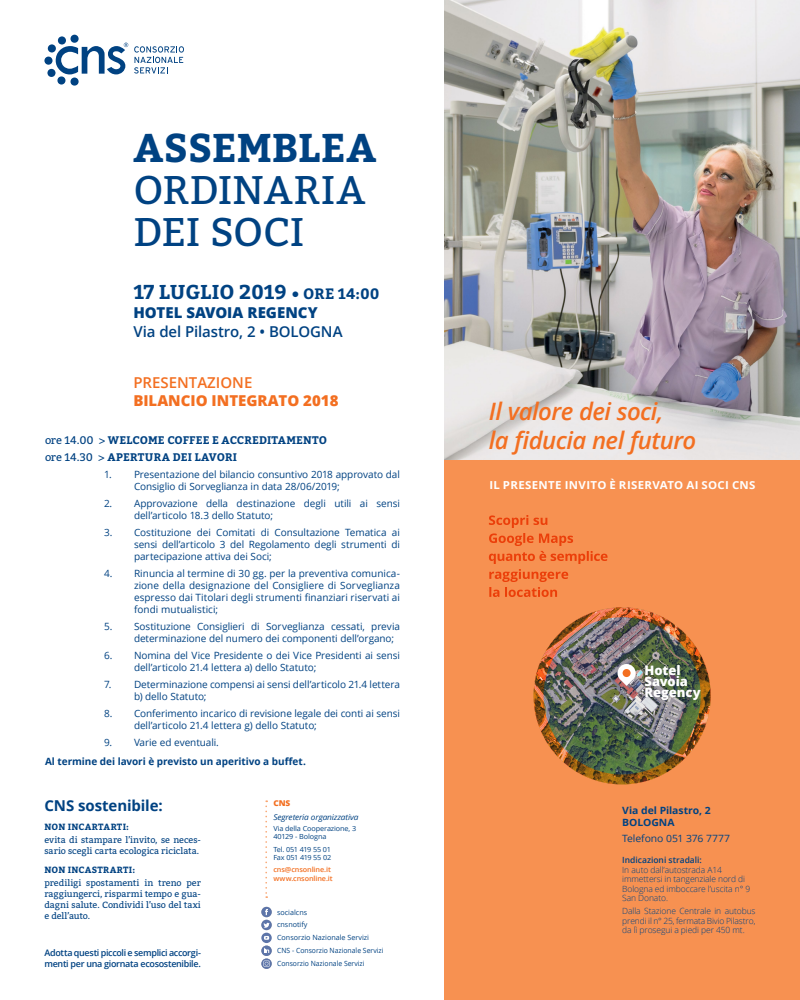
<style>
.page{position:relative;width:800px;height:1000px;background:#fff}
.page>*{position:absolute;margin:0;border:0;box-sizing:border-box;transform-origin:0 0}
.t1{font:40px/42px "Bitter";letter-spacing:-.005em;color:#004282}
.t2{font:700 40px "Bitter";letter-spacing:.005em;color:#004282}
.t3{font:italic 600 24px/28.8px "Open Sans";letter-spacing:-.025em;color:#f36f21}
.t4{font:700 20px "Bitter";letter-spacing:-.01em;color:#004282}
.t5{font:600 15px "Open Sans";letter-spacing:-.01em;color:#004282}
.t6{font:800 15px "Open Sans";color:#f36f21}
.t7{font:800 15px "Open Sans";letter-spacing:-.005em;color:#004282}
.t8{font:700 15px "Open Sans";letter-spacing:-.01em;color:#004282}
.t9{font:600 15px "Open Sans";color:#f36f21}
.t10{font:800 13px/11px "Open Sans";letter-spacing:-.005em;color:#fff}
.t11{font:700 11px/17px "Bitter";letter-spacing:.015em;color:#004282}
.t12{font:700 11px "Open Sans";letter-spacing:.03em;color:#fff;scale:1.04 1}
.t13{font:10px/12px "Open Sans";letter-spacing:-.005em;color:#004282}
.t14{font:700 10px "Open Sans";letter-spacing:-.005em;color:#004282}
.t15{font:700 10px/12px "Open Sans";letter-spacing:-.005em;color:#004282;scale:1.04 1}
.t16{font:10px "Open Sans";letter-spacing:-.005em;color:#004282;scale:1.04 1}
.t17{font:9px/11px "Bitter";letter-spacing:-.005em;color:#004282}
.t18{font:600 9px/11px "Open Sans";letter-spacing:-.035em;color:#004282}
.t19{font:700 9px "Bitter";letter-spacing:.025em;color:#004282}
.t20{font:300 8.5px/9.5px "Open Sans";letter-spacing:-.01em;color:#004282}
.t21{font:600 8.5px "Open Sans";color:#004282}
.t22{font:italic 8px "Open Sans";letter-spacing:-.015em;color:#004282;scale:1.04 1}
.t23{font:800 8px "Open Sans";color:#f36f21;scale:1.04 1}
.t24{font:7.2px "Open Sans";color:#004282;scale:.95 1}
.t25{font:7.2px/12.7px "Open Sans";color:#004282}
.t26{font:7px/8.3px "Open Sans";letter-spacing:-.015em;color:#004282;scale:1.04 1}
.t27{font:600 7px/8.3px "Open Sans";letter-spacing:-.015em;color:#f36f21;scale:1.04 1}
.s1{font-size:15px}
.s2{font-weight:400}
</style>
<div class="page">
<svg style="left:134px;top:46px;width:50px;height:28px"></svg>
<svg style="left:44px;top:35px;width:84px;height:51px"></svg>
<img style="left:444px;top:0;width:356px;height:460px">
<div style="left:444px;top:460px;width:356px;height:540px;background:#f79151"></div>
<svg style="left:489px;top:515px;width:119px;height:82px"></svg>
<img style="left:534px;top:607px;width:177px;height:177px;border-radius:89px">
<div style="left:534px;top:607px;width:177px;height:177px;border:10px solid #f36f21;border-radius:50%"></div>
<svg style="left:618px;top:664px;width:18px;height:22px"></svg>
<svg style="left:265px;top:800px;width:2px;height:98px"></svg>
<div style="left:261px;top:907px;width:11px;height:10px;background:#5d75a9;border-radius:50%"></div>
<svg style="left:265px;top:909px;width:3px;height:6px"></svg>
<div style="left:261px;top:920px;width:11px;height:10px;background:#5d75a9;border-radius:50%"></div>
<svg style="left:263px;top:923px;width:7px;height:5px"></svg>
<svg style="left:261px;top:958px;width:11px;height:11px"></svg>
<svg style="left:263px;top:961px;width:7px;height:6px"></svg>
<div style="left:261px;top:946px;width:11px;height:10px;background:#5d75a9;border-radius:50%"></div>
<svg style="left:264px;top:948px;width:5px;height:5px"></svg>
<div style="left:261px;top:933px;width:11px;height:10px;background:#5d75a9;border-radius:50%"></div>
<svg style="left:264px;top:936px;width:5px;height:4px"></svg>
<h1 class="t2" style="left:134px;top:117px;width:244px">ASSEMBLEA</h1>
<h1 class="t1" style="left:134px;top:168px;width:234px">ORDINARIA<br>DEI SOCI</h1>
<h3 class="t4" style="left:133px;top:277px;width:248px">17 LUGLIO 2019 <span class="s1">• ORE 14:00</span></h3>
<h3 class="t7" style="left:133px;top:301px;width:186px">HOTEL SAVOIA REGENCY</h3>
<h3 class="t5" style="left:133px;top:322px;width:211px">Via del Pilastro, 2 • BOLOGNA</h3>
<h3 class="t9" style="left:133px;top:372px;width:121px">PRESENTAZIONE</h3>
<h3 class="t6" style="left:133px;top:389px;width:207px">BILANCIO INTEGRATO 2018</h3>
<p class="t11" style="left:45px;top:431px;width:284px"><span class="s2">ore 14.00 &gt;</span> WELCOME COFFEE E ACCREDITAMENTO <span class="s2">ore 14.30 &gt;</span> APERTURA DEI LAVORI</p>
<p class="t13" style="left:134px;top:468px;width:267px;text-indent:-30px">1. Presentazione del bilancio consuntivo 2018 approvato dal<br>Consiglio di Sorveglianza in data 28/06/2019;</p>
<p class="t13" style="left:134px;top:497px;width:268px;text-indent:-30px">2. Approvazione della destinazione degli utili ai sensi dell’articolo 18.3 dello Statuto;</p>
<p class="t13" style="left:134px;top:526px;width:268px;text-align:justify;text-indent:-30px">3. Costituzione dei Comitati di Consultazione Tematica ai sensi dell’articolo 3 del Regolamento degli strumenti di partecipazione attiva dei Soci;</p>
<p class="t13" style="left:134px;top:567px;width:268px;text-align:justify;text-indent:-30px">4. Rinuncia al termine di 30 gg. per la preventiva comunica&shy;zione della designazione del Consigliere di Sorveglianza espresso dai Titolari degli strumenti finanziari riservati ai fondi mutualistici;</p>
<p class="t13" style="left:134px;top:620px;width:268px;text-indent:-30px">5. Sostituzione Consiglieri di Sorveglianza cessati, previa determinazione del numero dei componenti dell’organo;</p>
<p class="t13" style="left:134px;top:649px;width:267px;text-indent:-30px">6. Nomina del Vice Presidente o dei Vice Presidenti ai sensi dell’articolo 21.4 lettera a) dello Statuto;</p>
<p class="t13" style="left:134px;top:678px;width:268px;text-indent:-30px">7. Determinazione compensi ai sensi dell’articolo 21.4 lettera b) dello Statuto;</p>
<p class="t13" style="left:134px;top:707px;width:268px;text-indent:-30px">8. Conferimento incarico di revisione legale dei conti ai sensi dell’articolo 21.4 lettera g) dello Statuto;</p>
<p class="t13" style="left:104px;top:736px;width:116px">9. Varie ed eventuali.</p>
<p class="t14" style="left:45px;top:754px;width:262px">Al termine dei lavori è previsto un aperitivo a buffet.</p>
<p class="t23" style="left:273px;top:797px;width:18px">CNS</p>
<p class="t22" style="left:273px;top:811px;width:83px">Segreteria organizzativa</p>
<p class="t26" style="left:273px;top:824px;width:81px">Via della Cooperazione, 3<br>40129 - Bologna</p>
<p class="t26" style="left:273px;top:845px;width:57px">Tel. 051 419 55 01<br>Fax 051 419 55 02</p>
<p class="t27" style="left:273px;top:865px;width:59px">cns@cnsonline.it www.cnsonline.it</p>
<p class="t25" style="left:277px;top:906px;width:32px">socialcns cnsnotify</p>
<p class="t24" style="left:277px;top:959px;width:93px">Consorzio Nazionale Servizi</p>
<h3 class="t8" style="left:44px;top:795px;width:120px">CNS sostenibile:</h3>
<p class="t19" style="left:44px;top:820px;width:86px">NON INCARTARTI:</p>
<p class="t17" style="left:44px;top:834px;width:158px">evita di stampare l’invito, se neces&shy;sario scegli carta ecologica riciclata.</p>
<p class="t19" style="left:44px;top:863px;width:92px">NON INCASTRARTI:</p>
<p class="t17" style="left:44px;top:877px;width:158px;text-align:justify">prediligi spostamenti in treno per raggiungerci, risparmi tempo e gua&shy;dagni salute. Condividi l’uso del taxi e dell’auto.</p>
<p class="t18" style="left:44px;top:947px;width:158px">Adotta questi piccoli e semplici accorgi&shy;menti per una giornata ecosostenibile.</p>
<p class="t25" style="left:277px;top:931px;width:93px">Consorzio Nazionale Servizi</p>
<p class="t24" style="left:277px;top:946px;width:113px">CNS - Consorzio Nazionale Servizi</p>
<h2 class="t3" style="left:489px;top:397px;width:209px">Il valore dei soci,<br>la fiducia nel futuro</h2>
<p class="t12" style="left:489px;top:478px;width:257px">IL PRESENTE INVITO È RISERVATO AI SOCI CNS</p>
<h3 class="t10" style="left:644px;top:665px;width:58px">Hotel<br>Savoia<br>Regency</h3>
<p class="t15" style="left:622px;top:804px;width:87px">Via del Pilastro, 2<br>BOLOGNA</p>
<p class="t16" style="left:622px;top:832px;width:105px">Telefono 051 376 7777</p>
<p class="t21" style="left:622px;top:854px;width:81px">Indicazioni stradali:</p>
<p class="t20" style="left:622px;top:865px;width:130px">In auto dall’autostrada A14 immettersi in tangenziale nord di<br>Bologna ed imboccare l’uscita n° 9<br>San Donato.</p>
<p class="t20" style="left:622px;top:906px;width:135px;text-align:justify">Dalla Stazione Centrale in autobus prendi il n° 25, fermata Bivio Pilastro, da lì prosegui a piedi per 450 mt.</p>
</div>
